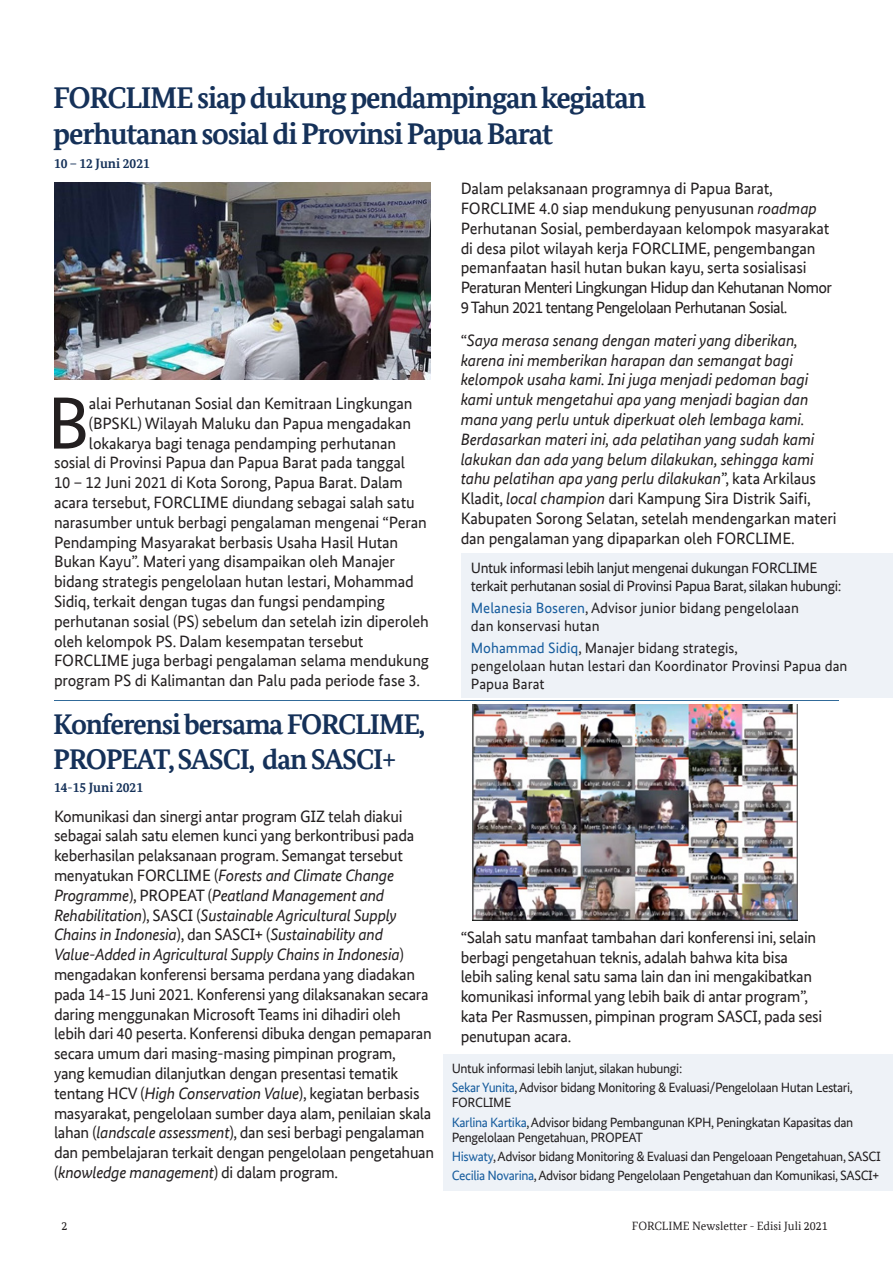
<style>
.page{position:relative;width:893px;height:1263px;background:#fff}
.page>*{position:absolute;margin:0;border:0;box-sizing:border-box;transform-origin:0 0}
.Normal__Web{font:73.95px "Bundes Sans Office";color:#231f20}
.Header_01{font:700 30px/36px "Bundes Serif Office";letter-spacing:-.04em;color:#153159}
.Header_01-2{font:700 28.5px/34.2px "Bundes Serif Office";letter-spacing:-.04em;color:#153159}
.Normal__Web-2{font:16.5px/19.8px "Bundes Sans Office";letter-spacing:-.02em;color:#231f20}
.Normal__Web-3{font:italic 16.5px/19.8px "Bundes Sans Office";letter-spacing:-.01em;color:#231f20}
.Normal__Web-4{font:15px/18px "Bundes Sans Office";color:#231f20}
.Normal__Web-5{font:15px/18px "Bundes Sans Office";letter-spacing:-.03em;color:#231f20}
.Normal__Web-6{font:13.5px/15px "Bundes Sans Office";letter-spacing:-.03em;color:#231f20}
.Header_01-3{font:700 13.5px "Bundes Serif Office";color:#153159}
.Headline_Text{font:12px "Bundes Serif Office";color:#231f20}
.s1{font-style:italic}
.s2{font-style:normal}
.s3{color:#175d9e}
</style>
<div class="page">
<div style="left:461px;top:553px;width:432px;height:144px;background:#eef2f7"></div>
<div style="left:443px;top:1054px;width:450px;height:137px;background:#eef2f7"></div>
<hr style="left:54px;top:700px;width:785px;height:1px;background:#316a99">
<img style="left:55px;top:182px;width:375px;height:198px">
<img style="left:472px;top:704px;width:326px;height:217px">
<p class="Header_01" style="left:53px;top:80px;width:594px">FORCLIME siap dukung pendampingan kegiatan perhutanan sosial di Provinsi Papua Barat</p>
<p class="Header_01-3" style="left:54px;top:155px;width:97px">10 – 12 Juni 2021</p>
<p class="Normal__Web" style="left:47px;top:381px;width:44px">B</p>
<p class="Normal__Web-2" style="left:89px;top:393px;width:325px">alai Perhutanan Sosial dan Kemitraan Lingkungan</p>
<p class="Normal__Web-2" style="left:89px;top:413px;width:324px">(BPSKL) Wilayah Maluku dan Papua mengadakan</p>
<p class="Normal__Web-2" style="left:89px;top:433px;width:309px">lokakarya bagi tenaga pendamping perhutanan</p>
<p class="Normal__Web-2" style="left:54px;top:453px;width:352px">sosial di Provinsi Papua dan Papua Barat pada tanggal</p>
<p class="Normal__Web-2" style="left:54px;top:473px;width:350px">10 – 12 Juni 2021 di Kota Sorong, Papua Barat. Dalam</p>
<p class="Normal__Web-2" style="left:54px;top:492px;width:362px">acara tersebut, FORCLIME diundang sebagai salah satu</p>
<p class="Normal__Web-2" style="left:54px;top:512px;width:374px">narasumber untuk berbagi pengalaman mengenai “Peran</p>
<p class="Normal__Web-2" style="left:54px;top:532px;width:346px">Pendamping Masyarakat berbasis Usaha Hasil Hutan</p>
<p class="Normal__Web-2" style="left:54px;top:552px;width:343px">Bukan Kayu”. Materi yang disampaikan oleh Manajer</p>
<p class="Normal__Web-2" style="left:54px;top:572px;width:361px">bidang strategis pengelolaan hutan lestari, Mohammad</p>
<p class="Normal__Web-2" style="left:54px;top:591px;width:332px">Sidiq, terkait dengan tugas dan fungsi pendamping</p>
<p class="Normal__Web-2" style="left:54px;top:611px;width:376px">perhutanan sosial (PS) sebelum dan setelah izin diperoleh</p>
<p class="Normal__Web-2" style="left:54px;top:631px;width:311px">oleh kelompok PS. Dalam kesempatan tersebut</p>
<p class="Normal__Web-2" style="left:54px;top:651px;width:377px">FORCLIME juga berbagi pengalaman selama mendukung</p>
<p class="Normal__Web-2" style="left:54px;top:671px;width:368px">program PS di Kalimantan dan Palu pada periode fase 3.</p>
<p class="Header_01-2" style="left:53px;top:707px;width:373px">Konferensi bersama FORCLIME,<br>PROPEAT, SASCI, dan SASCI+</p>
<p class="Header_01-3" style="left:54px;top:779px;width:91px">14-15 Juni 2021</p>
<p class="Normal__Web-2" style="left:54px;top:806px;width:382px">Komunikasi dan sinergi antar program GIZ telah diakui sebagai salah satu elemen kunci yang berkontribusi pada keberhasilan pelaksanaan program. Semangat tersebut menyatukan FORCLIME (<span class="s1">Forests and Climate Change Programme</span>), PROPEAT (<span class="s1">Peatland Management and Rehabilitation</span>), SASCI (<span class="s1">Sustainable Agricultural Supply Chains in Indonesia</span>), dan SASCI+ (<span class="s1">Sustainability and Value-Added in Agricultural Supply Chains in Indonesia</span>) mengadakan konferensi bersama perdana yang diadakan pada 14-15 Juni 2021. Konferensi yang dilaksanakan secara daring menggunakan Microsoft Teams ini dihadiri oleh lebih dari 40 peserta. Konferensi dibuka dengan pemaparan secara umum dari masing-masing pimpinan program,<br>yang kemudian dilanjutkan dengan presentasi tematik tentang HCV (<span class="s1">High Conservation Value</span>), kegiatan berbasis masyarakat, pengelolaan sumber daya alam, penilaian skala lahan (<span class="s1">landscale assessment</span>), dan sesi berbagi pengalaman dan pembelajaran terkait dengan pengelolaan pengetahuan (<span class="s1">knowledge management</span>) di dalam program.</p>
<p class="Normal__Web-2" style="left:461px;top:179px;width:373px">Dalam pelaksanaan programnya di Papua Barat, FORCLIME 4.0 siap mendukung penyusunan <span class="s1">roadmap </span>Perhutanan Sosial, pemberdayaan kelompok masyarakat di desa pilot wilayah kerja FORCLIME, pengembangan pemanfaatan hasil hutan bukan kayu, serta sosialisasi Peraturan Menteri Lingkungan Hidup dan Kehutanan Nomor 9 Tahun 2021 tentang Pengelolaan Perhutanan Sosial.</p>
<p class="Normal__Web-3" style="left:461px;top:330px;width:377px"><span class="s2">“</span>Saya merasa senang dengan materi yang diberikan, karena ini memberikan harapan dan semangat bagi kelompok usaha kami. Ini juga menjadi pedoman bagi kami untuk mengetahui apa yang menjadi bagian dan mana yang perlu untuk diperkuat oleh lembaga kami.<br>Berdasarkan materi ini, ada pelatihan yang sudah kami lakukan dan ada yang belum dilakukan, sehingga kami tahu pelatihan apa yang perlu dilakukan<span class="s2">”, kata Arkilaus Kladit,</span> local champion <span class="s2">dari Kampung Sira Distrik Saifi, Kabupaten Sorong Selatan, setelah mendengarkan materi dan pengalaman yang dipaparkan oleh FORCLIME.</span></p>
<p class="Normal__Web-5" style="left:471px;top:559px;width:372px">Untuk informasi lebih lanjut mengenai dukungan FORCLIME terkait perhutanan sosial di Provinsi Papua Barat, silakan hubungi:</p>
<p class="Normal__Web-4" style="left:471px;top:599px;width:330px"><span class="s3">Melanesia Boseren</span>, Advisor junior bidang pengelolaan dan konservasi hutan</p>
<p class="Normal__Web-4" style="left:471px;top:639px;width:378px"><span class="s3">Mohammad Sidiq</span>, Manajer bidang strategis,<br>pengelolaan hutan lestari dan Koordinator Provinsi Papua dan<br>Papua Barat</p>
<p class="Normal__Web-2" style="left:461px;top:927px;width:363px">“Salah satu manfaat tambahan dari konferensi ini, selain berbagi pengetahuan teknis, adalah bahwa kita bisa lebih saling kenal satu sama lain dan ini mengakibatkan komunikasi informal yang lebih baik di antar program”, kata Per Rasmussen, pimpinan program SASCI, pada sesi penutupan acara.</p>
<p class="Normal__Web-6" style="left:452px;top:1061px;width:232px">Untuk informasi lebih lanjut, silakan hubungi:</p>
<p class="Normal__Web-6" style="left:452px;top:1080px;width:402px"><span class="s3">Sekar Yunita</span>, Advisor bidang Monitoring &amp; Evaluasi/Pengelolaan Hutan Lestari,<br>FORCLIME</p>
<p class="Normal__Web-6" style="left:452px;top:1114px;width:403px"><span class="s3">Karlina Kartika</span>, Advisor bidang Pembangunan KPH, Peningkatan Kapasitas dan<br>Pengelolaan Pengetahuan, PROPEAT</p>
<p class="Normal__Web-6" style="left:452px;top:1149px;width:430px"><span class="s3">Hiswaty</span>, Advisor bidang Monitoring &amp; Evaluasi dan Pengeloaan Pengetahuan, SASCI</p>
<p class="Normal__Web-6" style="left:452px;top:1168px;width:429px"><span class="s3">Cecilia Novarina</span>, Advisor bidang Pengelolaan Pengetahuan dan Komunikasi, SASCI+</p>
<p class="Headline_Text" style="left:62px;top:1219px;width:7px">2</p>
<p class="Headline_Text" style="left:632px;top:1219px;width:198px">FORCLIME Newsletter - Edisi Juli 2021</p>
</div>
